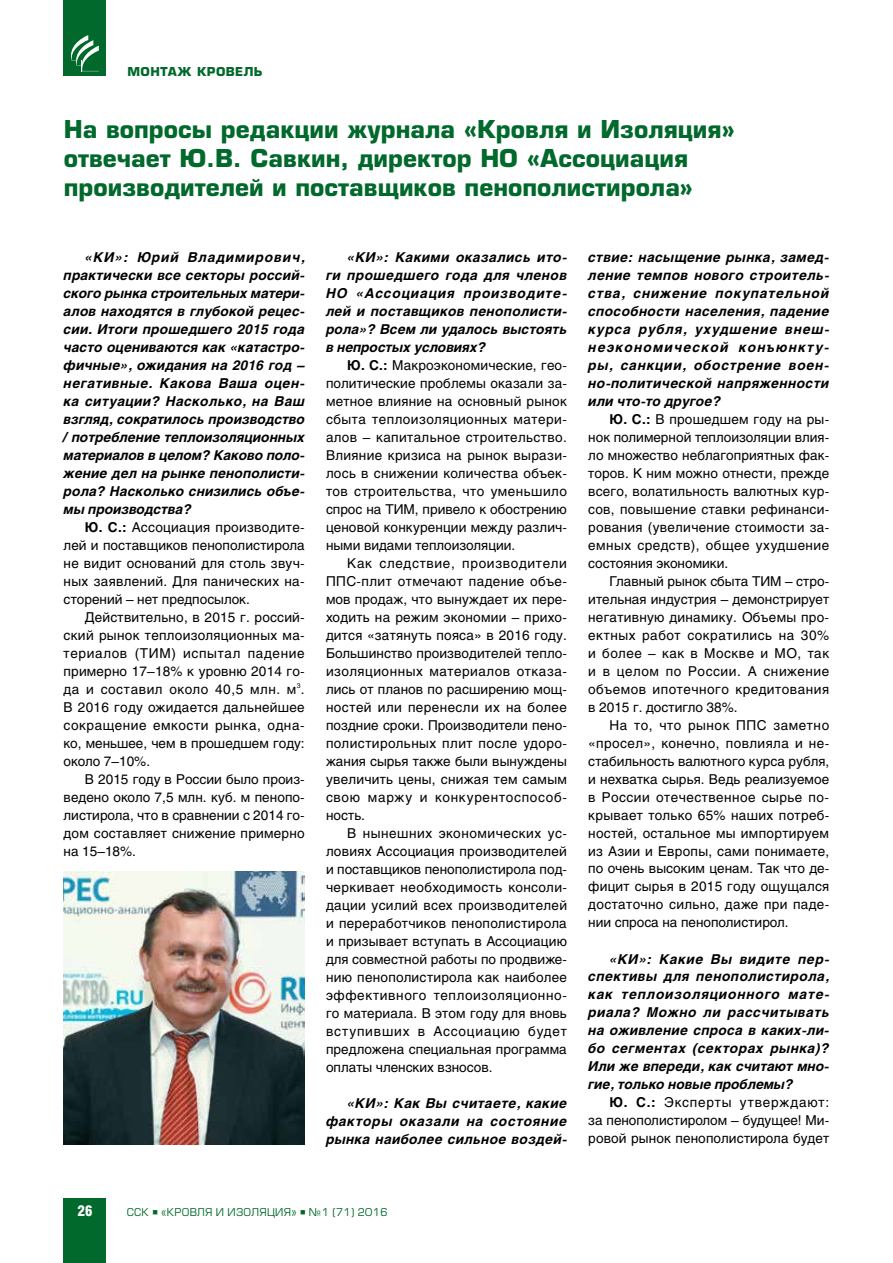
<style>
.page{position:relative;width:893px;height:1263px;background:#fff}
.page>*{position:absolute;margin:0;border:0;box-sizing:border-box;transform-origin:0 0}
.t1{font:700 24px/28.8px "Europe";color:#00692b}
.t2{font:900 15px "Helios Cond";color:#fff}
.t3{font:13.5px/18px "Helios";letter-spacing:.01em;color:#000;text-align:justify}
.t4{font:italic 700 13.5px/18px "Helios";letter-spacing:.015em;color:#000;text-align:justify}
.t5{font:700 12px "Europe";letter-spacing:.03em;color:#00692b}
.t6{font:10.5px "Europe";letter-spacing:.03em;color:#00692b}
.s1{font-weight:700}
</style>
<div class="page">
<div style="left:64px;top:1198px;width:42px;height:65px;background:#00692b"></div>
<div style="left:64px;top:0;width:42px;height:76px;background:#00692b"></div>
<svg style="left:71px;top:35px;width:28px;height:36px"></svg>
<img style="left:64px;top:871px;width:241px;height:274px">
<p class="t5" style="left:128px;top:64px;width:137px">монтаж кровель</p>
<h1 class="t1" style="left:64px;top:115px;width:673px">На вопросы редакции журнала «Кровля и Изоляция» отвечает Ю.В. Савкин, директор НО «Ассоциация производителей и поставщиков пенополистирола»</h1>
<p class="t4" style="left:64px;top:248px;width:243px;text-indent:21px">«КИ»: Юрий Владимирович, практически все секторы россий&shy;ского рынка строительных матери&shy;алов находятся в глубокой рецес&shy;сии. Итоги прошедшего 2015 года часто оцениваются как «катастро&shy;фичные», ожидания на 2016 год – негативные. Какова Ваша оцен&shy;ка ситуации? Насколько, на Ваш взгляд, сократилось производство / потребление теплоизоляционных материалов в целом? Каково поло&shy;жение дел на рынке пенополисти&shy;рола? Насколько снизились объе&shy;мы производства?</p>
<p class="t3" style="left:64px;top:518px;width:243px;text-indent:21px"><span class="s1">Ю. С.:</span> Ассоциация производите&shy;лей и поставщиков пенополистирола не видит оснований для столь звуч&shy;ных заявлений. Для панических на&shy;сторений – нет предпосылок.</p>
<p class="t3" style="left:64px;top:608px;width:243px;text-indent:21px">Действительно, в 2015 г. россий&shy;ский рынок теплоизоляционных ма&shy;териалов (ТИМ) испытал падение примерно 17–18% к уровню 2014 го&shy;да и составил около 40,5 млн. м<sup>3</sup>.<br>В 2016 году ожидается дальнейшее сокращение емкости рынка, одна&shy;ко, меньшее, чем в прошедшем году: около 7–10%.</p>
<p class="t3" style="left:64px;top:770px;width:243px;text-indent:21px">В 2015 году в России было произ&shy;ведено около 7,5 млн. куб. м пенопо&shy;листирола, что в сравнении с 2014 го&shy;дом составляет снижение примерно на 15–18%.</p>
<p class="t4" style="left:326px;top:248px;width:243px;text-indent:21px">«КИ»: Какими оказались ито&shy;ги прошедшего года для членов НО «Ассоциация производите&shy;лей и поставщиков пенополисти&shy;рола»? Всем ли удалось выстоять в непростых условиях?</p>
<p class="t3" style="left:326px;top:356px;width:243px;text-indent:21px"><span class="s1">Ю. С.:</span> Макроэкономические, гео&shy;политические проблемы оказали за&shy;метное влияние на основный рынок сбыта теплоизоляционных матери&shy;алов – капитальное строительство.<br>Влияние кризиса на рынок вырази&shy;лось в снижении количества объек&shy;тов строительства, что уменьшило спрос на ТИМ, привело к обострению ценовой конкуренции между различ&shy;ными видами теплоизоляции.</p>
<p class="t3" style="left:326px;top:554px;width:243px;text-indent:21px">Как следствие, производители ППС-плит отмечают падение объе&shy;мов продаж, что вынуждает их пере&shy;ходить на режим экономии – прихо&shy;дится «затянуть пояса» в 2016 году.<br>Большинство производителей тепло&shy;изоляционных материалов отказа&shy;лись от планов по расширению мощ&shy;ностей или перенесли их на более поздние сроки. Производители пено&shy;полистирольных плит после удоро&shy;жания сырья также были вынуждены увеличить цены, снижая тем самым свою маржу и конкурентоспособ&shy;ность.</p>
<p class="t3" style="left:326px;top:824px;width:243px;text-indent:21px">В нынешних экономических ус&shy;ловиях Ассоциация производителей и поставщиков пенополистирола под&shy;черкивает необходимость консоли&shy;дации усилий всех производителей и переработчиков пенополистирола и призывает вступать в Ассоциацию для совместной работы по продвиже&shy;нию пенополистирола как наиболее эффективного теплоизоляционно&shy;го материала. В этом году для вновь вступивших в Ассоциацию будет предложена специальная программа оплаты членских взносов.</p>
<p class="t4" style="left:326px;top:1094px;width:242px;text-indent:21px">«КИ»: Как Вы считаете, какие факторы оказали на состояние рынка наиболее сильное воздей-</p>
<p class="t4" style="left:588px;top:248px;width:243px">ствие: насыщение рынка, замед&shy;ление темпов нового строитель&shy;ства, снижение покупательной способности населения, падение курса рубля, ухудшение внеш&shy;неэкономической конъюнкту&shy;ры, санкции, обострение воен&shy;но-политической напряженности или что‑то другое?</p>
<p class="t3" style="left:588px;top:410px;width:243px;text-indent:21px"><span class="s1">Ю. С.:</span> В прошедшем году на ры&shy;нок полимерной теплоизоляции влия&shy;ло множество неблагоприятных фак&shy;торов. К ним можно отнести, прежде всего, волатильность валютных кур&shy;сов, повышение ставки рефинанси&shy;рования (увеличение стоимости за&shy;емных средств), общее ухудшение состояния экономики.</p>
<p class="t3" style="left:588px;top:572px;width:242px;text-indent:21px">Главный рынок сбыта ТИМ – стро&shy;ительная индустрия – демонстрирует негативную динамику. Объемы про&shy;ектных работ сократились на 30% и более – как в Москве и МО, так и в целом по России. А снижение объемов ипотечного кредитования в 2015 г. достигло 38%.</p>
<p class="t3" style="left:588px;top:716px;width:243px;text-indent:21px">На то, что рынок ППС заметно «просел», конечно, повлияла и не&shy;стабильность валютного курса рубля, и нехватка сырья. Ведь реализуемое в России отечественное сырье по&shy;крывает только 65% наших потреб&shy;ностей, остальное мы импортируем из Азии и Европы, сами понимаете, по очень высоким ценам. Так что де&shy;фицит сырья в 2015 году ощущался достаточно сильно, даже при паде&shy;нии спроса на пенополистирол.</p>
<p class="t4" style="left:588px;top:950px;width:242px;text-indent:21px">«КИ»: Какие Вы видите пер&shy;спективы для пенополистирола, как теплоизоляционного мате&shy;риала? Можно ли рассчитывать на оживление спроса в каких‑ли&shy;бо сегментах (секторах рынка)?<br>Или же впереди, как считают мно&shy;гие, только новые проблемы?</p>
<p class="t3" style="left:588px;top:1093px;width:242px;text-indent:21px"><span class="s1">Ю. С.:</span> Эксперты утверждают: за пенополистиролом – будущее! Ми&shy;ровой рынок пенополистирола будет</p>
<p class="t2" style="left:78px;top:1202px;width:17px">26</p>
<p class="t6" style="left:127px;top:1206px;width:262px">ССК ■ «Кровля и Изоляция» ■ №1 (71) 2016</p>
</div>
